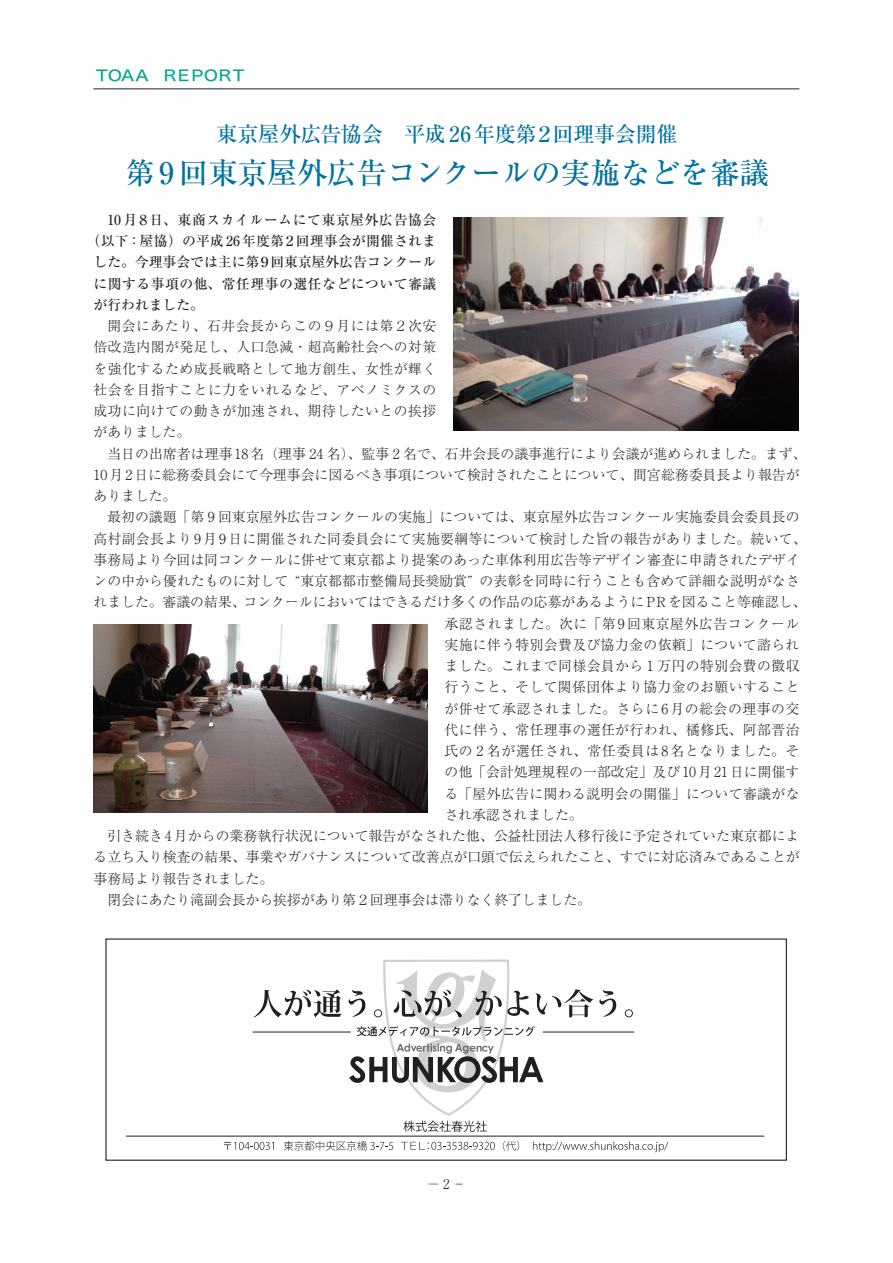
<style>
.page{position:relative;width:893px;height:1263px;background:#fff}
.page>*{position:absolute;margin:0;border:0;box-sizing:border-box;transform-origin:0 0}
.t1{font:500 29.7px "Ryumin Pr 6";color:#0071a1}
.t2{font:500 21.3px "Ryumin Pr 6";letter-spacing:-.02em;color:#0071a1}
.t3{font:14.85px "Hira Kaku Std N W5";letter-spacing:-.2em;color:#00a78e;scale:1.15 1}
.t4{font:300 13.8px/21.3px "Ryumin Pr 6";letter-spacing:.005em;color:#231f20;text-align:justify}
.t5{font:300 13.8px "Ryumin Pr 6";letter-spacing:.03em;color:#231f20}
.t6{font:500 13.8px "Ryumin Pr 6";letter-spacing:.02em;color:#231f20}
.t7{font:300 13.8px "Ryumin Pr 6";letter-spacing:.045em;color:#231f20}
.t8{font:500 13.8px "Ryumin Pr 6";color:#231f20}
.t9{font:300 13.8px "Ryumin Pr 6";letter-spacing:.04em;color:#231f20}
.t10{font:300 13.8px "Ryumin Pr 6";letter-spacing:.035em;color:#231f20}
.t11{font:500 13.8px "Ryumin Pr 6";letter-spacing:.04em;color:#231f20}
.t12{font:300 13.5px "Ryumin Pr 6";color:#231f20;scale:.95 1}
.s1{font-family:"Koz Min Pro";font-weight:400}
</style>
<div class="page">
<hr style="left:94px;top:88px;width:705px;height:1px;background:#231f20">
<hr style="left:126px;top:1136px;width:638px;height:1px;background:#231f20">
<svg style="left:254px;top:989px;width:88px;height:28px"></svg>
<svg style="left:599px;top:990px;width:17px;height:27px"></svg>
<svg style="left:625px;top:1009px;width:8px;height:8px"></svg>
<hr style="left:253px;top:1032px;width:98px;height:1px;background:#231f20">
<hr style="left:543px;top:1032px;width:91px;height:1px;background:#231f20">
<svg style="left:224px;top:1142px;width:50px;height:8px"></svg>
<svg style="left:284px;top:1141px;width:109px;height:10px"></svg>
<svg style="left:401px;top:1142px;width:94px;height:8px"></svg>
<svg style="left:503px;top:1141px;width:16px;height:10px"></svg>
<svg style="left:533px;top:1141px;width:135px;height:11px"></svg>
<svg style="left:349px;top:959px;width:244px;height:173px"></svg>
<div style="left:105px;top:938px;width:682px;height:223px;border:1px solid #231f20"></div>
<img style="left:453px;top:217px;width:345px;height:214px">
<img style="left:93px;top:624px;width:334px;height:189px">
<p class="t3" style="left:94px;top:64px;width:135px">ＴＯＡＡ　ＲＥＰＯＲＴ</p>
<h2 class="t2" style="left:216px;top:117px;width:463px">東京屋外広告協会　平成 26 年度第２回理事会開催</h2>
<h1 class="t1" style="left:125px;top:149px;width:646px">第 9回東京屋外広告コンクールの実施などを審議</h1>
<p class="t11" style="left:107px;top:209px;width:330px">10月８日、東商スカイルームにて東京屋外広告協会</p>
<p class="t6" style="left:87px;top:230px;width:351px">（以下：屋協）の平成 26年度第２回理事会が開催されま</p>
<p class="t8" style="left:94px;top:251px;width:344px">した。今理事会では主に第９回東京屋外広告コンクール</p>
<p class="t6" style="left:94px;top:273px;width:344px">に関する事項の他、常任理事の選任などについて審議</p>
<p class="t8" style="left:94px;top:294px;width:112px">が行われました。</p>
<p class="t4" style="left:94px;top:314px;width:344px;text-indent:14px">開会にあたり、石井会長からこの９月には第２次安倍改造内閣が発足し、人口急減・超高齢社会への対策を強化するため成長戦略として地方創生、女性が輝く社会を目指すことに力をいれるなど、アベノミクスの成功に向けての動きが加速され、期待したいとの挨拶がありました。</p>
<p class="t4" style="left:94px;top:442px;width:714px;text-align:left;text-indent:14px">当日の出席者は理事18名（理事 24 名）、監事 2 名で、石井会長の議事進行により会議が進められました。まず、<br>10月2日に総務委員会にて今理事会に図るべき事項について検討されたことについて、間宮総務委員長より報告がありました。</p>
<p class="t4" style="left:107px;top:506px;width:694px">最初の議題「第 9 回東京屋外広告コンクールの実施」については、東京屋外広告コンクール実施委員会委員長の</p>
<p class="t4" style="left:94px;top:527px;width:714px">高村副会長より9月9日に開催された同委員会にて実施要綱等について検討した旨の報告がありました。続いて、</p>
<p class="t4" style="left:94px;top:548px;width:707px">事務局より今回は同コンクールに併せて東京都より提案のあった車体利用広告等デザイン審査に申請されたデザイ</p>
<p class="t4" style="left:94px;top:569px;width:707px">ンの中から優れたものに対して “東京都都市整備局長奨励賞” の表彰を同時に行うことも含めて詳細な説明がなさ</p>
<p class="t4" style="left:94px;top:591px;width:714px">れました。審議の結果、コンクールにおいてはできるだけ多くの作品の応募があるようにPRを図ること等確認し、</p>
<p class="t7" style="left:444px;top:613px;width:356px">承認されました。次に「第9回東京屋外広告コンクール</p>
<p class="t5" style="left:444px;top:634px;width:356px">実施に伴う特別会費及び協力金の依頼」について諮られ</p>
<p class="t5" style="left:444px;top:655px;width:356px">ました。これまで同様会員から 1 万円の特別会費の徴収</p>
<p class="t5" style="left:444px;top:676px;width:357px">行うこと、そして関係団体より協力金のお願いすること</p>
<p class="t9" style="left:444px;top:698px;width:356px">が併せて承認されました。さらに6月の総会の理事の交</p>
<p class="t10" style="left:444px;top:719px;width:356px">代に伴う、常任理事の選任が行われ、橘修氏、阿部晋治</p>
<p class="t7" style="left:444px;top:740px;width:356px">氏の 2 名が選任され、常任委員は8名となりました。そ</p>
<p class="t4" style="left:444px;top:761px;width:356px">の他「会計処理規程の一部改定」及び10月21日に開催す</p>
<p class="t5" style="left:444px;top:783px;width:357px">る「屋外広告に関わる説明会の開催」について審議がな</p>
<p class="t4" style="left:444px;top:803px;width:154px">され承認されました。　</p>
<p class="t4" style="left:107px;top:824px;width:694px">引き続き4月からの業務執行状況について報告がなされた他、公益社団法人移行後に予定されていた東京都によ</p>
<p class="t4" style="left:94px;top:846px;width:708px">る立ち入り検査の結果、事業やガバナンスについて改善点が口頭で伝えられたこと、すでに対応済みであることが</p>
<p class="t4" style="left:94px;top:867px;width:181px">事務局より報告されました。</p>
<p class="t4" style="left:107px;top:888px;width:485px">閉会にあたり滝副会長から挨拶があり第２回理事会は滞りなく終了しました。</p>
<p class="t12" style="left:427px;top:1173px;width:42px"><span class="s1">−</span>2−</p>
</div>
